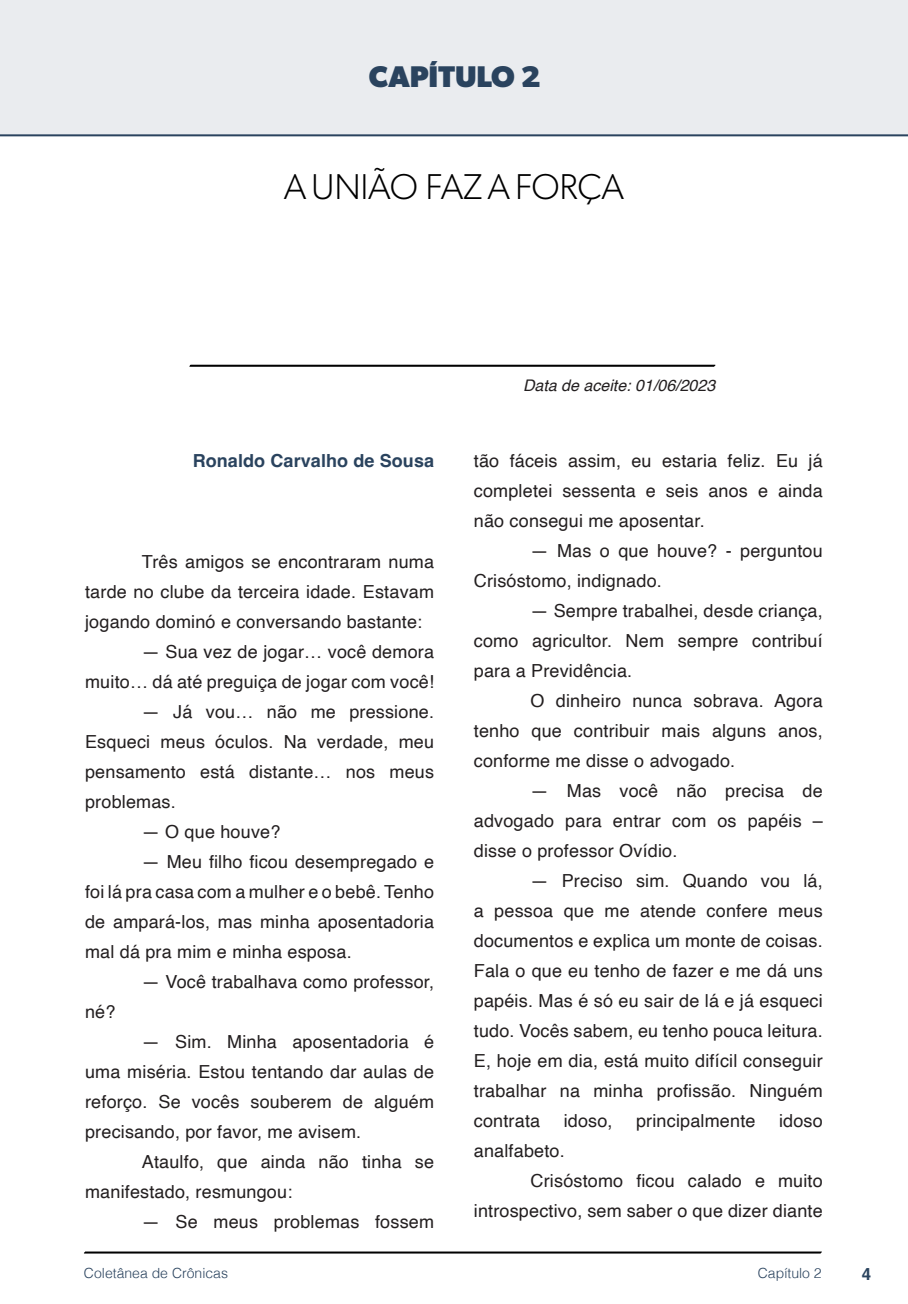
<style>
.page{position:relative;width:908px;height:1304px;background:#fff}
.page>*{position:absolute;margin:0;border:0;box-sizing:border-box;transform-origin:0 0}
.nome_artigos{font:300 36px "Gibson";letter-spacing:-.01em;color:#000}
.capítulos{font:700 30px "Gibson";color:#2a435e}
.txt{font:18px/30px "Helvetica";letter-spacing:.01em;color:#231f20;text-align:justify}
.nome_autores{font:700 18px "Helvetica";letter-spacing:.005em;color:#2a435e}
.t1{font:700 16.8px "Helvetica";color:#2a435e}
.data{font:italic 16px "Helvetica";color:#231f20}
.t2{font:300 14px "Helvetica";color:#2a435e}
</style>
<div class="page">
<svg style="left:84px;top:1251px;width:737px;height:3px;background:#515151"></svg>
<div style="left:0;top:0;width:907px;height:136px;background:#eaecef"></div>
<div style="left:44px;top:72px;width:68px;height:61px;background:#eaecef"></div>
<svg style="left:189px;top:364px;width:526px;height:3px;background:#4f4f4f"></svg>
<p class="capítulos" style="left:369px;top:58px;width:173px">CAPÍTULO 2</p>
<p class="nome_artigos" style="left:283px;top:165px;width:342px">A UNIÃO FAZ A FORÇA</p>
<p class="nome_autores" style="left:192px;top:450px;width:243px">Ronaldo Carvalho de Sousa</p>
<p class="txt" style="left:85px;top:548px;width:350px;text-indent:57px">Três amigos se encontraram numa tarde no clube da terceira idade. Estavam jogando dominó e conversando bastante:</p>
<p class="txt" style="left:85px;top:638px;width:350px;text-align:right">— Sua vez de jogar… você demora muito… dá até preguiça de jogar com você!</p>
<p class="txt" style="left:85px;top:698px;width:350px;text-indent:57px">— Já vou… não me pressione.<br>Esqueci meus óculos. Na verdade, meu pensamento está distante… nos meus problemas.</p>
<p class="txt" style="left:142px;top:818px;width:140px">— O que houve?</p>
<p class="txt" style="left:85px;top:848px;width:350px;text-indent:57px">— Meu filho ficou desempregado e foi lá pra casa com a mulher e o bebê. Tenho de ampará-los, mas minha aposentadoria mal dá pra mim e minha esposa.</p>
<p class="txt" style="left:142px;top:968px;width:293px">— Você trabalhava como professor,</p>
<p class="txt" style="left:85px;top:998px;width:32px">né?</p>
<p class="txt" style="left:85px;top:1028px;width:350px;text-indent:57px">— Sim. Minha aposentadoria é uma miséria. Estou tentando dar aulas de reforço. Se vocês souberem de alguém precisando, por favor, me avisem.</p>
<p class="txt" style="left:85px;top:1148px;width:350px;text-indent:57px">Ataulfo, que ainda não tinha se manifestado, resmungou:</p>
<p class="txt" style="left:142px;top:1208px;width:293px">— Se meus problemas fossem</p>
<p class="data" style="left:523px;top:373px;width:194px">Data de aceite: 01/06/2023</p>
<p class="txt" style="left:473px;top:446px;width:350px">tão fáceis assim, eu estaria feliz. Eu já completei sessenta e seis anos e ainda não consegui me aposentar.</p>
<p class="txt" style="left:473px;top:536px;width:350px;text-indent:57px">— Mas o que houve? - perguntou<br>Crisóstomo, indignado.</p>
<p class="txt" style="left:473px;top:596px;width:350px;text-indent:57px">— Sempre trabalhei, desde criança, como agricultor. Nem sempre contribuí para a Previdência.</p>
<p class="txt" style="left:473px;top:686px;width:350px;text-indent:57px">O dinheiro nunca sobrava. Agora tenho que contribuir mais alguns anos, conforme me disse o advogado.</p>
<p class="txt" style="left:473px;top:776px;width:350px;text-indent:57px">— Mas você não precisa de advogado para entrar com os papéis – disse o professor Ovídio.</p>
<p class="txt" style="left:473px;top:866px;width:350px;text-indent:57px">— Preciso sim. Quando vou lá, a pessoa que me atende confere meus documentos e explica um monte de coisas.<br>Fala o que eu tenho de fazer e me dá uns papéis. Mas é só eu sair de lá e já esqueci tudo. Vocês sabem, eu tenho pouca leitura.<br>E, hoje em dia, está muito difícil conseguir trabalhar na minha profissão. Ninguém contrata</p>
<p class="txt" style="left:563px;top:1106px;width:50px">idoso,</p>
<p class="txt" style="left:635px;top:1106px;width:121px">principalmente</p>
<p class="txt" style="left:778px;top:1106px;width:45px">idoso</p>
<p class="txt" style="left:473px;top:1136px;width:92px">analfabeto.</p>
<p class="txt" style="left:473px;top:1166px;width:350px;text-align:right">Crisóstomo ficou calado e muito introspectivo, sem saber o que dizer diante</p>
<p class="t2" style="left:84px;top:1261px;width:145px">Coletânea de Crônicas</p>
<p class="t2" style="left:757px;top:1261px;width:65px">Capítulo 2</p>
<p class="t1" style="left:861px;top:1264px;width:11px">4</p>
</div>
